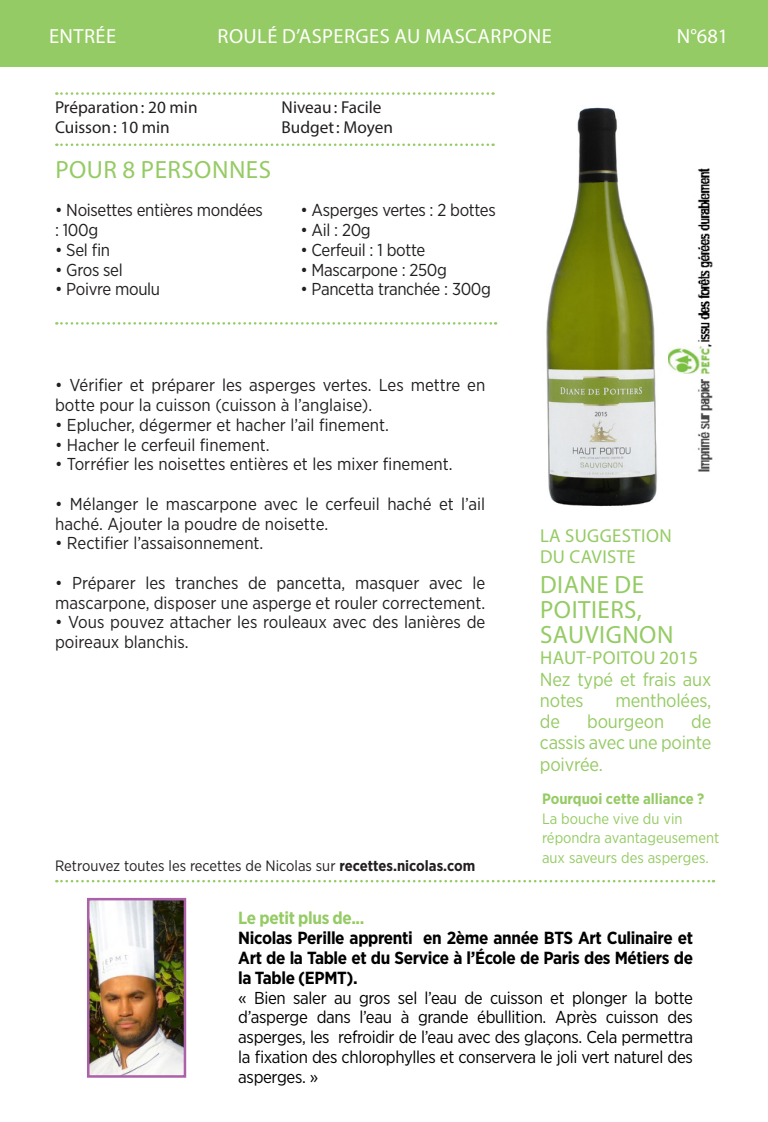
<style>
.page{position:relative;width:768px;height:1122px;background:#fff}
.page>*{position:absolute;margin:0;border:0;box-sizing:border-box;transform-origin:0 0}
.t1{font:25px/25px "Myriad Pro";letter-spacing:.02em;color:#95cb64}
.t2{font:20.5px "Myriad Pro";letter-spacing:.02em;color:#fff}
.t3{font:18.75px/21.2px "Gotham Narrow";letter-spacing:-.01em;color:#95cb64}
.t4{font:18.75px/21.2px "Myriad Pro";letter-spacing:.02em;color:#95cb64}
.t5{font:700 17.5px/19.8px "Gotham Narrow";letter-spacing:-.02em;color:#000;text-align:justify}
.t6{font:700 17.5px "Gotham Narrow";letter-spacing:-.02em;color:#95cb64}
.t7{font:17.25px/19.8px "Gotham Narrow";color:#231f20}
.t8{font:17.25px/19.8px "Gotham Narrow";letter-spacing:-.02em;color:#000;text-align:justify}
.t9{font:17.25px/19.8px "Gotham Narrow";letter-spacing:-.02em;color:#231f20}
.t10{font:17.25px/19.8px "Myriad Pro";color:#231f20}
.t11{font:15px/19.8px "Gotham Narrow";color:#95cb64}
.t12{font:15px "Gotham Narrow";color:#231f20}
.t13{font:700 15px "Gotham Narrow";color:#95cb64}
.s1{font-weight:700}
.s2{font-size:17.25px}
</style>
<div class="page">
<svg style="left:56px;top:92px;width:437px;height:3px"></svg>
<svg style="left:56px;top:143px;width:437px;height:3px"></svg>
<svg style="left:56px;top:322px;width:440px;height:2px"></svg>
<div style="left:0;top:0;width:768px;height:66px;background:#95cb64"></div>
<img style="left:669px;top:168px;width:44px;height:304px">
<img style="left:90px;top:900px;width:93px;height:174px">
<div style="left:87px;top:897px;width:99px;height:180px;border:2px solid #ab60a7"></div>
<svg style="left:56px;top:879px;width:658px;height:3px"></svg>
<img style="left:546px;top:107px;width:111px;height:400px">
<p class="t2" style="left:49px;top:23px;width:69px">ENTRÉE</p>
<p class="t2" style="left:217px;top:23px;width:336px">ROULÉ D’ASPERGES AU MASCARPONE</p>
<p class="t10" style="left:55px;top:97px;width:144px">Préparation: 20 min<br>Cuisson: 10 min</p>
<p class="t10" style="left:281px;top:97px;width:113px">Niveau: Facile<br>Budget: Moyen</p>
<h1 class="t1" style="left:55px;top:157px;width:217px">POUR 8 PERSONNES</h1>
<p class="t9" style="left:55px;top:200px;width:209px">• Noisettes entières mondées : 100g</p>
<p class="t7" style="left:55px;top:239px;width:57px">• Sel fin</p>
<p class="t7" style="left:55px;top:259px;width:69px">• Gros sel</p>
<p class="t9" style="left:55px;top:279px;width:107px">• Poivre moulu</p>
<p class="t9" style="left:300px;top:200px;width:197px">• Asperges vertes : 2 bottes</p>
<p class="t7" style="left:300px;top:220px;width:72px">• Ail : 20g</p>
<p class="t9" style="left:300px;top:239px;width:126px">• Cerfeuil : 1 botte</p>
<p class="t9" style="left:300px;top:259px;width:148px">• Mascarpone : 250g</p>
<p class="t9" style="left:300px;top:279px;width:192px">• Pancetta tranchée : 300g</p>
<p class="t2" style="left:677px;top:23px;width:53px">N°681</p>
<p class="t7" style="left:55px;top:375px;width:432px">• Vérifier et préparer les asperges vertes. Les mettre en botte pour la cuisson (cuisson à l’anglaise).</p>
<p class="t7" style="left:55px;top:414px;width:335px">• Eplucher, dégermer et hacher l’ail finement.</p>
<p class="t7" style="left:55px;top:434px;width:216px">• Hacher le cerfeuil finement.</p>
<p class="t7" style="left:55px;top:454px;width:399px">• Torréfier les noisettes entières et les mixer finement.</p>
<p class="t7" style="left:55px;top:493px;width:432px">• Mélanger le mascarpone avec le cerfeuil haché et l’ail haché. Ajouter la poudre de noisette.</p>
<p class="t7" style="left:55px;top:533px;width:210px">• Rectifier l’assaisonnement.</p>
<p class="t7" style="left:55px;top:572px;width:432px">• Préparer les tranches de pancetta, masquer avec le mascarpone, disposer une asperge et rouler correctement.</p>
<p class="t7" style="left:55px;top:612px;width:432px">• Vous pouvez attacher les rouleaux avec des lanières de poireaux blanchis.</p>
<p class="t12" style="left:55px;top:856px;width:422px">Retrouvez toutes les recettes de Nicolas sur <span class="s1">recettes.nicolas.com</span></p>
<p class="t4" style="left:540px;top:524px;width:133px">LA SUGGESTION<br>DU CAVISTE</p>
<h1 class="t1" style="left:540px;top:571px;width:135px">DIANE DE<br>POITIERS,<br>SAUVIGNON</h1>
<p class="t4" style="left:540px;top:647px;width:160px">HAUT-POITOU 2015</p>
<p class="t3" style="left:540px;top:667px;width:173px">Nez typé et frais aux notes</p>
<p class="t3" style="left:615px;top:689px;width:98px">mentholées,</p>
<p class="t3" style="left:540px;top:710px;width:173px;text-align:justify;text-indent:151px">de cassis avec une pointe poivrée.</p>
<p class="t3" style="left:540px;top:710px;width:22px">de</p>
<p class="t3" style="left:587px;top:710px;width:78px">bourgeon</p>
<p class="t13" style="left:542px;top:788px;width:164px">Pourquoi cette alliance ?</p>
<p class="t11" style="left:542px;top:808px;width:179px">La bouche vive du vin répondra avantageusement aux saveurs des asperges.</p>
<p class="t6" style="left:238px;top:906px;width:128px">Le petit plus de...</p>
<p class="t5" style="left:238px;top:927px;width:456px">Nicolas Perille apprenti en 2ème année BTS Art Culinaire et Art de la Table et du Service à l’École de Paris des Métiers de la Table (EPMT)<span class="s2">.</span></p>
<p class="t8" style="left:238px;top:986px;width:456px">« Bien saler au gros sel l’eau de cuisson et plonger la botte d’asperge dans l’eau à grande ébullition. Après cuisson des asperges, les refroidir de l’eau avec des glaçons. Cela permettra la fixation des chlorophylles et conservera le joli vert naturel des asperges. »</p>
</div>
